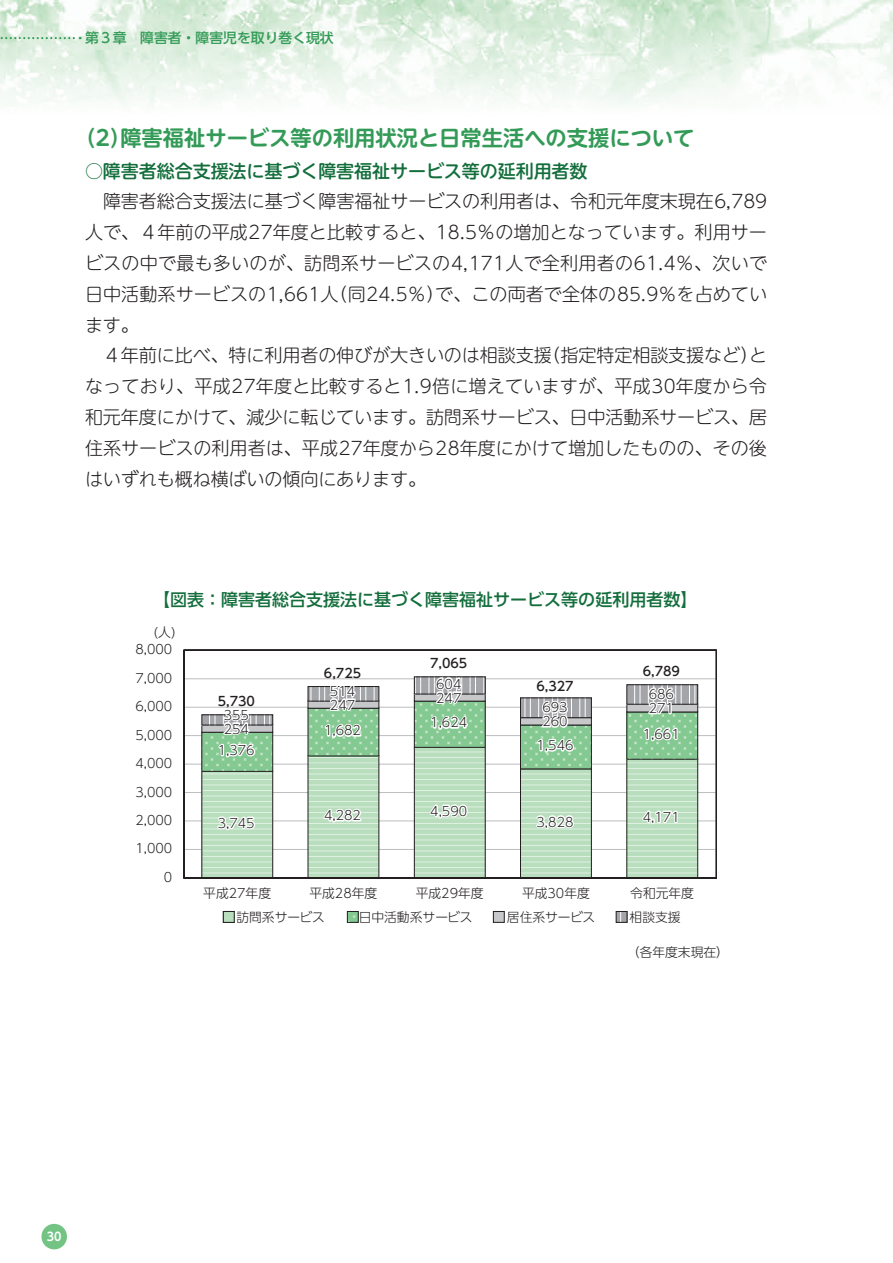
<style>
.page{position:relative;width:893px;height:1263px;background:#fff}
.page>*{position:absolute;margin:0;border:0;box-sizing:border-box;transform-origin:0 0}
.t1{font:700 21.3px "UD Shin M Go Pr 6 N De";color:#339b57}
.t2{font:300 18px/30.9px "UD Shin M Go Pr 6 N";color:#231f20}
.t3{font:500 18px "UD Shin M Go Pr 6 N";letter-spacing:-.005em;color:#136e3c}
.t4{font:500 16.95px "UD Shin Go Pr 6 N";color:#136e3c}
.t5{font:500 13.8px "UD Shin Go Pr 6 N";color:#339b57}
.t6{font:12.75px "UD Shin Go Pr 6 N Light 90 msp RKSJ H";color:#231f20}
.t7{font:12.75px "UD Shin Go Pr 6 N Medium 90 msp RKSJ H";color:#231f20}
.t8{font:300 12.75px "UD Shin Go Pr 6 N";color:#231f20}
.t9{font:700 11.7px "UD Shin M Go Pr 6 N De";color:#fff;scale:.95 1}
</style>
<div class="page">
<div style="left:41px;top:1224px;width:26px;height:25px;background:#72c384;border-radius:50%"></div>
<img style="left:0;top:0;width:893px;height:105px">
<svg style="left:183px;top:649px;width:534px;height:230px"></svg>
<svg style="left:214px;top:815px;width:42px;height:17px"></svg>
<svg style="left:321px;top:807px;width:42px;height:17px"></svg>
<svg style="left:427px;top:801px;width:42px;height:19px"></svg>
<svg style="left:533px;top:814px;width:42px;height:16px"></svg>
<svg style="left:639px;top:808px;width:40px;height:18px"></svg>
<svg style="left:322px;top:721px;width:41px;height:20px"></svg>
<svg style="left:429px;top:714px;width:40px;height:19px"></svg>
<svg style="left:641px;top:725px;width:38px;height:20px"></svg>
<svg style="left:216px;top:707px;width:41px;height:54px"></svg>
<svg style="left:324px;top:682px;width:34px;height:30px"></svg>
<svg style="left:431px;top:676px;width:33px;height:29px"></svg>
<svg style="left:535px;top:698px;width:40px;height:58px"></svg>
<svg style="left:643px;top:686px;width:33px;height:30px"></svg>
<div style="left:223px;top:911px;width:11px;height:11px;background:#b9debd;border:1px solid #231f20"></div>
<svg style="left:616px;top:911px;width:11px;height:11px"></svg>
<div style="left:493px;top:911px;width:11px;height:11px;background:#c7c8ca;border:1px solid #231f20"></div>
<svg style="left:347px;top:911px;width:11px;height:11px"></svg>
<svg style="left:0;top:37px;width:81px;height:2px"></svg>
<p class="t5" style="left:85px;top:27px;width:250px">第３章　障害者・障害児を取り巻く現状</p>
<p class="t1" style="left:74px;top:120px;width:621px">（2）障害福祉サービス等の利用状況と日常生活への支援について</p>
<p class="t3" style="left:85px;top:155px;width:504px">○障害者総合支援法に基づく障害福祉サービス等の延利用者数</p>
<p class="t2" style="left:85px;top:185px;width:684px">　障害者総合支援法に基づく障害福祉サービスの利用者は、令和元年度末現在6,789人で、４年前の平成27年度と比較すると、18.5％の増加となっています。利用サービスの中で最も多いのが、訪問系サービスの4,171人で全利用者の61.4％、次いで日中活動系サービスの1,661人（同24.5％）で、この両者で全体の85.9％を占めています。<br>　４年前に比べ、特に利用者の伸びが大きいのは相談支援（指定特定相談支援など）となっており、平成27年度と比較すると1.9倍に増えていますが、平成30年度から令和元年度にかけて、減少に転じています。訪問系サービス、日中活動系サービス、居住系サービスの利用者は、平成27年度から28年度にかけて増加したものの、その後はいずれも概ね横ばいの傾向にあります。</p>
<p class="t4" style="left:153px;top:585px;width:546px">【図表：障害者総合支援法に基づく障害福祉サービス等の延利用者数】</p>
<p class="t6" style="left:154px;top:622px;width:24px">(人)</p>
<p class="t6" style="left:135px;top:639px;width:38px">8,000</p>
<p class="t6" style="left:135px;top:668px;width:38px">7,000</p>
<p class="t6" style="left:135px;top:696px;width:38px">6,000</p>
<p class="t6" style="left:135px;top:724px;width:38px">5,000</p>
<p class="t6" style="left:135px;top:753px;width:38px">4,000</p>
<p class="t6" style="left:135px;top:781px;width:38px">3,000</p>
<p class="t6" style="left:135px;top:810px;width:38px">2,000</p>
<p class="t6" style="left:135px;top:838px;width:38px">1,000</p>
<p class="t6" style="left:164px;top:867px;width:10px">0</p>
<p class="t7" style="left:218px;top:691px;width:39px">5,730</p>
<p class="t6" style="left:224px;top:704px;width:27px">355</p>
<p class="t6" style="left:224px;top:718px;width:27px">254</p>
<p class="t6" style="left:218px;top:740px;width:38px">1,376</p>
<p class="t7" style="left:324px;top:663px;width:39px">6,725</p>
<p class="t6" style="left:330px;top:681px;width:27px">514</p>
<p class="t6" style="left:330px;top:694px;width:27px">247</p>
<p class="t6" style="left:324px;top:720px;width:38px">1,682</p>
<p class="t7" style="left:430px;top:653px;width:39px">7,065</p>
<p class="t6" style="left:436px;top:673px;width:27px">604</p>
<p class="t6" style="left:436px;top:687px;width:27px">247</p>
<p class="t6" style="left:430px;top:712px;width:38px">1,624</p>
<p class="t7" style="left:536px;top:676px;width:39px">6,327</p>
<p class="t6" style="left:542px;top:697px;width:27px">693</p>
<p class="t6" style="left:542px;top:711px;width:27px">260</p>
<p class="t6" style="left:537px;top:735px;width:38px">1,546</p>
<p class="t7" style="left:643px;top:661px;width:39px">6,789</p>
<p class="t6" style="left:649px;top:684px;width:27px">686</p>
<p class="t6" style="left:649px;top:698px;width:27px">271</p>
<p class="t6" style="left:643px;top:724px;width:38px">1,661</p>
<p class="t6" style="left:218px;top:813px;width:38px">3,745</p>
<p class="t6" style="left:324px;top:805px;width:38px">4,282</p>
<p class="t6" style="left:430px;top:801px;width:38px">4,590</p>
<p class="t6" style="left:537px;top:811px;width:38px">3,828</p>
<p class="t6" style="left:643px;top:807px;width:38px">4,171</p>
<p class="t6" style="left:203px;top:882px;width:69px">平成27年度</p>
<p class="t6" style="left:309px;top:882px;width:69px">平成28年度</p>
<p class="t6" style="left:416px;top:882px;width:69px">平成29年度</p>
<p class="t6" style="left:522px;top:882px;width:69px">平成30年度</p>
<p class="t6" style="left:630px;top:882px;width:65px">令和元年度</p>
<p class="t6" style="left:224px;top:906px;width:103px">　訪問系サービス</p>
<p class="t6" style="left:346px;top:906px;width:128px">　日中活動系サービス</p>
<p class="t6" style="left:494px;top:906px;width:103px">　居住系サービス</p>
<p class="t6" style="left:617px;top:906px;width:65px">　相談支援</p>
<p class="t8" style="left:627px;top:942px;width:104px">（各年度末現在）</p>
<p class="t9" style="left:47px;top:1226px;width:17px">30</p>
</div>
